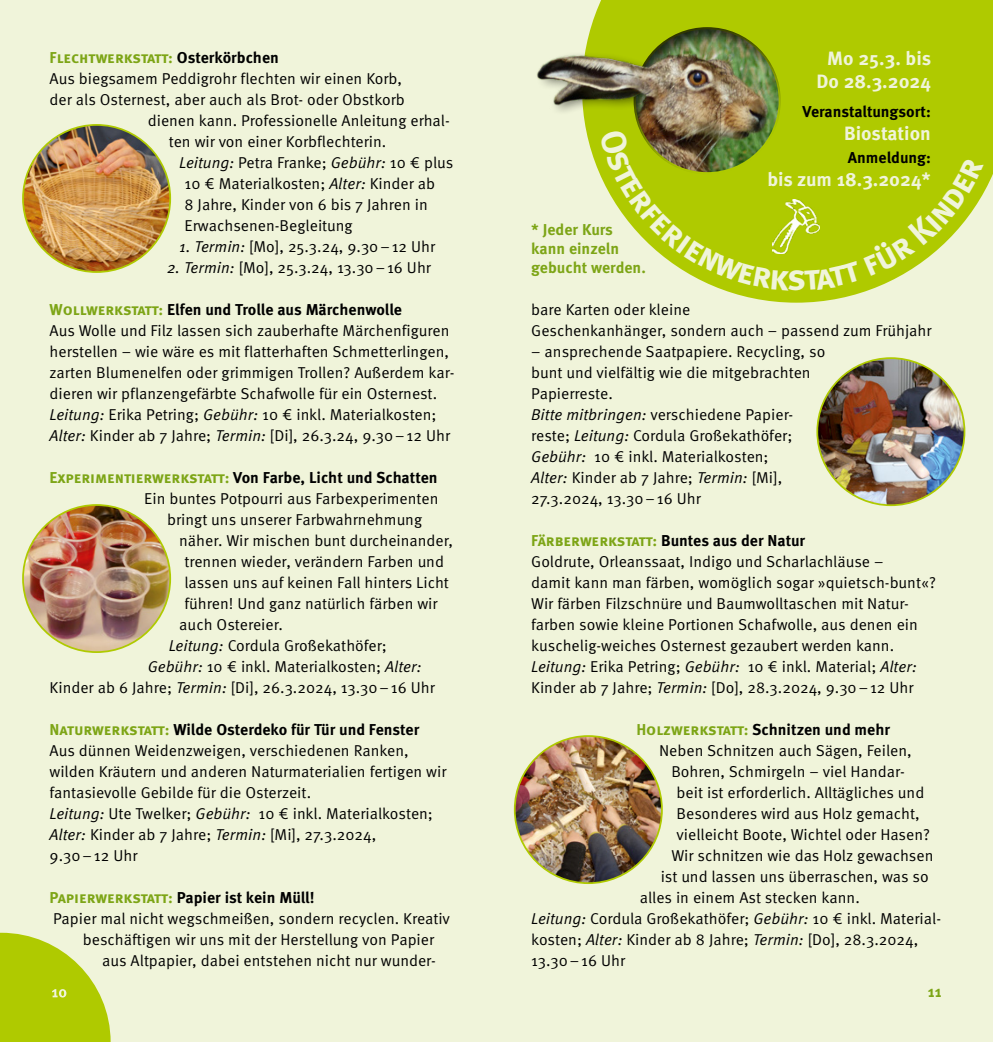
<style>
.page{position:relative;width:993px;height:1042px;background:#fff}
.page>*{position:absolute;margin:0;border:0;box-sizing:border-box;transform-origin:0 0}
.head2_Titel{font:700 35px "Meta Pro";color:#f0f4da}
.Lauftext_oE{font:700 19.25px "Meta Pro";color:#f0f4da}
.Lauftext_oE-2{font:15.75px/21px "Meta Pro Norm";color:#000}
.Lauftext_oE-3{font:700 15.75px "Meta Pro";letter-spacing:-.005em;color:#000}
.Lauftext_oE-4{font:700 15.75px/18.9px "Meta Pro";letter-spacing:-.005em;color:#7da516}
.head2_Titel-2{font:700 15.75px "Meta Pro";color:#7da516}
.s1{color:#000}
.s2{font-family:"Meta Pro Norm Ita"}
.s3{color:#7da516}
</style>
<div class="page">
<div style="left:0;top:0;width:992px;height:1042px;background:#f0f4da"></div>
<svg style="left:724px;top:0;width:268px;height:303px;background:#b4cd13"></svg>
<img style="left:23px;top:125px;width:147px;height:147px;border-radius:74px">
<div style="left:966px;top:0;width:26px;height:67px;background:#afca00"></div>
<img style="left:790px;top:200px;width:14px;height:53px">
<img style="left:536px;top:0;width:257px;height:189px">
<img style="left:23px;top:505px;width:147px;height:147px;border-radius:74px">
<svg style="left:0;top:933px;width:111px;height:109px"></svg>
<img style="left:514px;top:736px;width:147px;height:147px;border-radius:74px">
<img style="left:817px;top:358px;width:147px;height:147px;border-radius:74px">
<svg style="left:599px;top:129px;width:191px;height:161px"></svg>
<svg style="left:804px;top:157px;width:179px;height:133px"></svg>
<p class="Lauftext_oE-4" style="left:50px;top:47px;width:231px">Flechtwerkstatt: <span class="s1">Osterkörbchen</span></p>
<p class="Lauftext_oE-2" style="left:50px;top:67px;width:354px">Aus biegsamem Peddigrohr flechten wir einen Korb,</p>
<p class="Lauftext_oE-2" style="left:50px;top:88px;width:356px">der als Osternest, aber auch als Brot- oder Obstkorb</p>
<p class="Lauftext_oE-2" style="left:148px;top:109px;width:303px">dienen kann. Professionelle Anleitung erhal-</p>
<p class="Lauftext_oE-2" style="left:169px;top:130px;width:219px">ten wir von einer Korbflechterin.</p>
<p class="Lauftext_oE-2" style="left:184px;top:151px;width:270px;text-indent:-5px"><span class="s2">Leitung:</span> Petra Franke; <span class="s2">Gebühr:</span> 10 € plus 10 € Materialkosten; <span class="s2">Alter:</span> Kinder ab<br>8 Jahre, Kinder von 6 bis 7 Jahren in Erwachsenen-Begleitung</p>
<p class="Lauftext_oE-2" style="left:179px;top:235px;width:257px"><span class="s2">1. Termin:</span> [Mo], 25.3.24, 9.30–12 Uhr</p>
<p class="Lauftext_oE-2" style="left:167px;top:256px;width:265px"><span class="s2">2. Termin:</span> [Mo], 25.3.24, 13.30–16 Uhr</p>
<p class="Lauftext_oE-3" style="left:50px;top:297px;width:354px"><span class="s3">Wollwerkstatt:</span> Elfen und Trolle aus Märchenwolle</p>
<p class="Lauftext_oE-2" style="left:50px;top:319px;width:406px">Aus Wolle und Filz lassen sich zauberhafte Märchenfiguren herstellen – wie wäre es mit flatterhaften Schmetterlingen, zarten Blumenelfen oder grimmigen Trollen? Außerdem kar&shy;dieren wir pflanzengefärbte Schafwolle für ein Osternest.</p>
<p class="Lauftext_oE-2" style="left:50px;top:403px;width:402px"><span class="s2">Leitung:</span> Erika Petring; <span class="s2">Gebühr:</span> 10 € inkl. Materialkosten;<br><span class="s2">Alter:</span> Kinder ab 7 Jahre; <span class="s2">Termin:</span> [Di], 26.3.24, 9.30–12 Uhr</p>
<p class="Lauftext_oE-3" style="left:50px;top:465px;width:389px"><span class="s3">Experimentierwerkstatt:</span> Von Farbe, Licht und Schatten</p>
<p class="Lauftext_oE-2" style="left:144px;top:487px;width:295px">Ein buntes Potpourri aus Farbexperimenten</p>
<p class="Lauftext_oE-2" style="left:167px;top:508px;width:256px">bringt uns unserer Farbwahrnehmung</p>
<p class="Lauftext_oE-2" style="left:179px;top:529px;width:275px">näher. Wir mischen bunt durcheinander,</p>
<p class="Lauftext_oE-2" style="left:184px;top:550px;width:261px">trennen wieder, verändern Farben und</p>
<p class="Lauftext_oE-2" style="left:184px;top:571px;width:266px">lassen uns auf keinen Fall hinters Licht</p>
<p class="Lauftext_oE-2" style="left:184px;top:592px;width:254px">führen! Und ganz natürlich färben wir</p>
<p class="Lauftext_oE-2" style="left:179px;top:613px;width:105px">auch Ostereier.</p>
<p class="Lauftext_oE-2" style="left:169px;top:634px;width:220px"><span class="s2">Leitung:</span> Cordula Großekathöfer;</p>
<p class="Lauftext_oE-2" style="left:148px;top:655px;width:275px"><span class="s2">Gebühr:</span> 10 € inkl. Materialkosten; <span class="s2">Alter:</span></p>
<p class="Lauftext_oE-2" style="left:50px;top:676px;width:386px">Kinder ab 6 Jahre; <span class="s2">Termin:</span> [Di], 26.3.2024, 13.30–16 Uhr</p>
<p class="Lauftext_oE-3" style="left:50px;top:717px;width:371px"><span class="s3">Naturwerkstatt:</span> Wilde Osterdeko für Tür und Fenster</p>
<p class="Lauftext_oE-2" style="left:50px;top:739px;width:398px">Aus dünnen Weidenzweigen, verschiedenen Ranken, wilden Kräutern und anderen Naturmaterialien fertigen wir fantasievolle Gebilde für die Osterzeit.</p>
<p class="Lauftext_oE-2" style="left:50px;top:802px;width:385px"><span class="s2">Leitung:</span> Ute Twelker; <span class="s2">Gebühr:</span> 10 € inkl. Materialkosten;<br><span class="s2">Alter:</span> Kinder ab 7 Jahre; <span class="s2">Termin:</span> [Mi], 27.3.2024,<br>9.30–12 Uhr</p>
<p class="Lauftext_oE-3" style="left:50px;top:885px;width:266px"><span class="s3">Papierwerkstatt:</span> Papier ist kein Müll!</p>
<p class="Lauftext_oE-2" style="left:53px;top:907px;width:398px">Papier mal nicht wegschmeißen, sondern recyclen. Kreativ</p>
<p class="Lauftext_oE-2" style="left:83px;top:928px;width:353px">beschäftigen wir uns mit der Herstellung von Papier</p>
<p class="Lauftext_oE-2" style="left:102px;top:949px;width:335px">aus Altpapier, dabei entstehen nicht nur wunder-</p>
<p class="Lauftext_oE-4" style="left:531px;top:219px;width:116px">* Jeder Kurs kann einzeln gebucht werden.</p>
<p class="Lauftext_oE" style="left:826px;top:44px;width:105px">Mo 25.3. bis</p>
<p class="Lauftext_oE" style="left:816px;top:67px;width:116px">Do 28.3.2024</p>
<p class="Lauftext_oE-3" style="left:802px;top:99px;width:130px">Veranstaltungsort:</p>
<p class="Lauftext_oE" style="left:843px;top:118px;width:88px">Biostation</p>
<p class="Lauftext_oE-3" style="left:847px;top:145px;width:85px">Anmeldung:</p>
<p class="Lauftext_oE" style="left:767px;top:164px;width:165px">bis zum 18.3.2024*</p>
<p class="head2_Titel" style="left:786px;top:251px;width:21px">s</p>
<p class="Lauftext_oE-2" style="left:531px;top:298px;width:402px">bare Karten oder kleine<br>Geschenkanhänger, sondern auch – passend zum Frühjahr</p>
<p class="Lauftext_oE-2" style="left:531px;top:340px;width:295px">– ansprechende Saatpapiere. Recycling, so bunt und vielfältig wie die mitgebrachten<br>Papierreste.</p>
<p class="Lauftext_oE-2" style="left:531px;top:403px;width:263px"><span class="s2">Bitte mitbringen:</span> verschiedene Papier&shy;reste; <span class="s2">Leitung:</span> Cordula Großekathöfer; <span class="s2">Gebühr:</span> 10 € inkl. Materialkosten; <span class="s2">Alter:</span> Kinder ab 7 Jahre; <span class="s2">Termin:</span> [Mi], 27.3.2024, 13.30–16 Uhr</p>
<p class="Lauftext_oE-3" style="left:531px;top:528px;width:275px"><span class="s3">Färberwerkstatt:</span> Buntes aus der Natur</p>
<p class="Lauftext_oE-2" style="left:531px;top:550px;width:406px">Goldrute, Orleanssaat, Indigo und Scharlachläuse –<br>damit kann man färben, womöglich sogar »quietsch-bunt«?<br>Wir färben Filzschnüre und Baumwolltaschen mit Natur&shy;farben sowie kleine Portionen Schafwolle, aus denen ein kuschelig-weiches Osternest gezaubert werden kann.</p>
<p class="Lauftext_oE-2" style="left:531px;top:655px;width:387px"><span class="s2">Leitung:</span> Erika Petring; <span class="s2">Gebühr:</span> 10 € inkl. Material; <span class="s2">Alter:<br></span>Kinder ab 7 Jahre; <span class="s2">Termin:</span> [Do], 28.3.2024, 9.30–12 Uhr</p>
<p class="Lauftext_oE-3" style="left:636px;top:717px;width:255px"><span class="s3">Holzwerkstatt:</span> Schnitzen und mehr</p>
<p class="Lauftext_oE-2" style="left:659px;top:739px;width:254px">Neben Schnitzen auch Sägen, Feilen,</p>
<p class="Lauftext_oE-2" style="left:671px;top:760px;width:235px">Bohren, Schmirgeln – viel Handar-</p>
<p class="Lauftext_oE-2" style="left:676px;top:781px;width:249px">beit ist erforderlich. Alltägliches und</p>
<p class="Lauftext_oE-2" style="left:676px;top:802px;width:244px">Besonderes wird aus Holz gemacht,</p>
<p class="Lauftext_oE-2" style="left:676px;top:823px;width:255px">vielleicht Boote, Wichtel oder Hasen?</p>
<p class="Lauftext_oE-2" style="left:671px;top:844px;width:263px">Wir schnitzen wie das Holz gewachsen</p>
<p class="Lauftext_oE-2" style="left:660px;top:865px;width:269px">ist und lassen uns überraschen, was so</p>
<p class="Lauftext_oE-2" style="left:639px;top:886px;width:221px">alles in einem Ast stecken kann.</p>
<p class="Lauftext_oE-2" style="left:531px;top:907px;width:409px"><span class="s2">Leitung:</span> Cordula Großekathöfer; <span class="s2">Gebühr:</span> 10 € inkl. Material&shy;kosten; <span class="s2">Alter:</span> Kinder ab 8 Jahre; <span class="s2">Termin:</span> [Do], 28.3.2024,<br>13.30–16 Uhr</p>
<p class="head2_Titel-2" style="left:927px;top:979px;width:15px">11</p>
</div>
